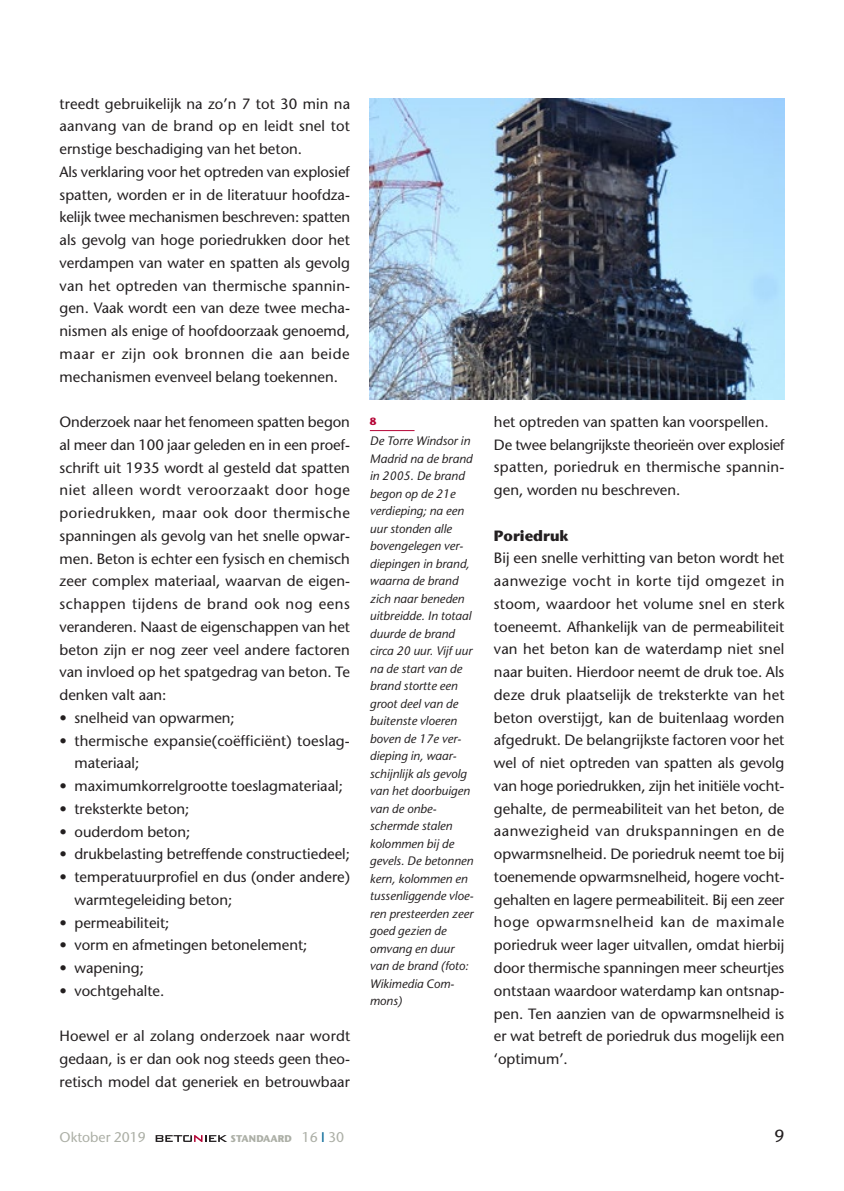
<style>
.page{position:relative;width:844px;height:1191px;background:#fff}
.page>*{position:absolute;margin:0;border:0;box-sizing:border-box;transform-origin:0 0}
.t1{font:17.5px "Stone Sans";color:#231f20}
.t2{font:14.88px/22.8px "Stone Sans";color:#231f20}
.t3{font:700 14.88px "Stone Sans";color:#231f20}
.t4{font:14px "Stone Sans";color:#acafa6}
.t5{font:italic 12.25px/17.5px "Stone Sans";color:#231f20}
.t6{font:700 10.5px "Stone Sans";color:#b50536}
.t7{font:700 9.8px "Stone Sans";letter-spacing:.015em;color:#acafa6}
.s1{font-weight:400;font-size:14px}
.s2{font-weight:400;font-size:14px;color:#006494}
</style>
<div class="page">
<svg style="left:156px;top:1135px;width:71px;height:7px"></svg>
<img style="left:370px;top:98px;width:414px;height:301px">
<hr style="left:370px;top:430px;width:44px;height:1px;background:#b50536">
<p class="t2" style="left:60px;top:92px;width:292px">treedt gebruikelijk na zo’n 7 tot 30 min na aanvang van de brand op en leidt snel tot ernstige beschadiging van het beton.<br>Als verklaring voor het optreden van explosief spatten, worden er in de literatuur hoofdza&shy;kelijk twee mechanismen beschreven: spatten als gevolg van hoge poriedrukken door het verdampen van water en spatten als gevolg van het optreden van thermische spannin&shy;gen. Vaak wordt een van deze twee mecha&shy;nismen als enige of hoofdoorzaak genoemd, maar er zijn ook bronnen die aan beide mechanismen evenveel belang toekennen.</p>
<p class="t2" style="left:60px;top:410px;width:292px;text-align:justify">Onderzoek naar het fenomeen spatten begon al meer dan 100 jaar geleden en in een proef&shy;schrift uit 1935 wordt al gesteld dat spatten niet alleen wordt veroorzaakt door hoge poriedrukken, maar ook door thermische spanningen als gevolg van het snelle opwar&shy;men. Beton is echter een fysisch en chemisch zeer complex materiaal, waarvan de eigen&shy;schappen tijdens de brand ook nog eens veranderen. Naast de eigenschappen van het beton zijn er nog zeer veel andere factoren van invloed op het spatgedrag van beton. Te denken valt aan:</p>
<p class="t2" style="left:60px;top:706px;width:177px">• snelheid van opwarmen;</p>
<p class="t2" style="left:74px;top:729px;width:277px;text-indent:-15px">• thermische expansie(coëfficiënt) toeslag&shy;materiaal;</p>
<p class="t2" style="left:60px;top:774px;width:285px">• maximumkorrelgrootte toeslagmateriaal;</p>
<p class="t2" style="left:60px;top:797px;width:131px">• treksterkte beton;</p>
<p class="t2" style="left:60px;top:820px;width:132px">• ouderdom beton;</p>
<p class="t2" style="left:60px;top:843px;width:292px">• drukbelasting betreffende constructiedeel;</p>
<p class="t2" style="left:74px;top:865px;width:277px;text-indent:-15px">• temperatuurprofiel en dus (onder andere) warmtegeleiding beton;</p>
<p class="t2" style="left:60px;top:911px;width:111px">• permeabiliteit;</p>
<p class="t2" style="left:60px;top:934px;width:249px">• vorm en afmetingen betonelement;</p>
<p class="t2" style="left:60px;top:956px;width:86px">• wapening;</p>
<p class="t2" style="left:60px;top:979px;width:106px">• vochtgehalte.</p>
<p class="t2" style="left:60px;top:1024px;width:292px;text-align:justify">Hoewel er al zolang onderzoek naar wordt gedaan, is er dan ook nog steeds geen theo&shy;retisch model dat generiek en betrouwbaar</p>
<p class="t6" style="left:370px;top:415px;width:8px">8</p>
<p class="t5" style="left:370px;top:432px;width:105px">De Torre Windsor in<br>Madrid na de brand in 2005. De brand begon op de 21e verdieping; na een uur stonden alle bovengelegen ver&shy;diepingen in brand, waarna de brand zich naar beneden uitbreidde. In totaal duurde de brand circa 20 uur. Vijf uur na de start van de brand stortte een groot deel van de buitenste vloeren boven de 17e ver&shy;dieping in, waar&shy;schijnlijk als gevolg van het doorbuigen van de onbe&shy;schermde stalen kolommen bij de gevels. De betonnen kern, kolommen en tussenliggende vloe&shy;ren presteerden zeer goed gezien de omvang en duur van de brand (foto:<br>Wikimedia Com&shy;mons)</p>
<p class="t2" style="left:494px;top:410px;width:292px">het optreden van spatten kan voorspellen.<br>De twee belangrijkste theorieën over explosief spatten, poriedruk en thermische spannin&shy;gen, worden nu beschreven.</p>
<p class="t3" style="left:494px;top:526px;width:76px">Poriedruk</p>
<p class="t2" style="left:494px;top:547px;width:292px;text-align:justify">Bij een snelle verhitting van beton wordt het aanwezige vocht in korte tijd omgezet in stoom, waardoor het volume snel en sterk toeneemt. Afhankelijk van de permeabiliteit van het beton kan de waterdamp niet snel naar buiten. Hierdoor neemt de druk toe. Als deze druk plaatselijk de treksterkte van het beton overstijgt, kan de buitenlaag worden afgedrukt. De belangrijkste factoren voor het wel of niet optreden van spatten als gevolg van hoge poriedrukken, zijn het initiële vocht&shy;gehalte, de permeabiliteit van het beton, de aanwezigheid van drukspanningen en de opwarmsnelheid. De poriedruk neemt toe bij toenemende opwarmsnelheid, hogere vocht&shy;gehalten en lagere permeabiliteit. Bij een zeer hoge opwarmsnelheid kan de maximale poriedruk weer lager uitvallen, omdat hierbij door thermische spanningen meer scheurtjes ontstaan waardoor waterdamp kan ontsnap&shy;pen. Ten aanzien van de opwarmsnelheid is er wat betreft de poriedruk dus mogelijk een ‘optimum’.</p>
<p class="t4" style="left:60px;top:1128px;width:88px">Oktober 2019</p>
<p class="t7" style="left:230px;top:1132px;width:115px">STANDAARD <span class="s1">16</span> <span class="s2">I</span> <span class="s1">30</span></p>
<p class="t1" style="left:774px;top:1125px;width:12px">9</p>
</div>
